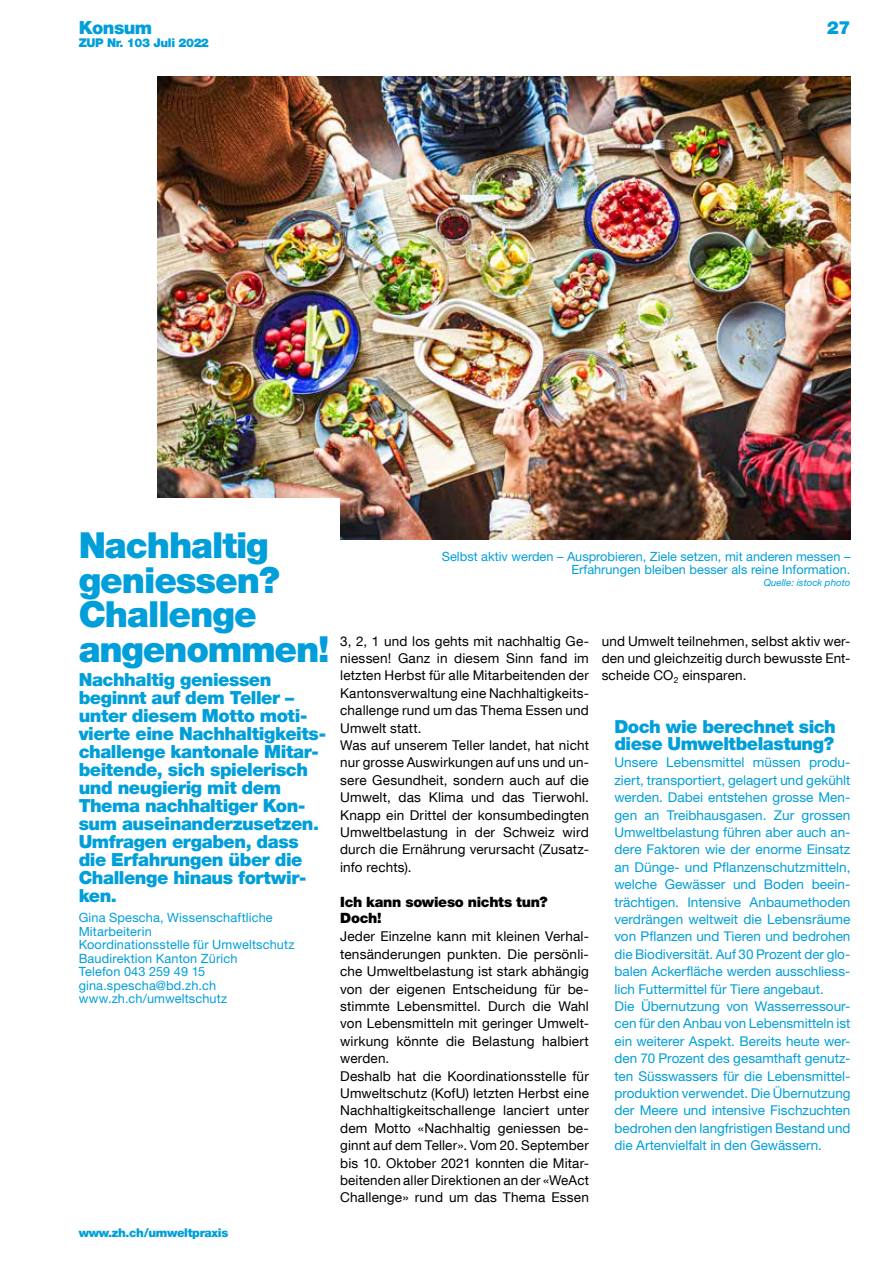
<style>
.page{position:relative;width:893px;height:1263px;background:#fff}
.page>*{position:absolute;margin:0;border:0;box-sizing:border-box;transform-origin:0 0}
.t1{font:900 36px/34.5px "Helvetica Neue LT Std";letter-spacing:-.03em;color:#009fda}
.t2{font:900 18px/18px "Helvetica Neue LT Com";letter-spacing:-.025em;color:#009fda}
.t3{font:900 18px/17.4px "Helvetica Neue LT Std";letter-spacing:-.03em;color:#009fda}
.t4{font:900 14.25px/16.4px "Helvetica Neue LT Std";letter-spacing:-.02em;color:#000}
.t5{font:13.5px/17.4px "Helvetica Neue LT Com";letter-spacing:.01em;color:#000}
.t6{font:13.5px/17.4px "Helvetica Neue LT Std";color:#009fda}
.t7{font:12.75px/13.5px "Helvetica Neue LT Std";letter-spacing:.005em;color:#009fda}
.t8{font:900 12px "Helvetica Neue LT Com";letter-spacing:-.03em;color:#009fda}
.t9{font:italic 9.75px "Helvetica Neue LT Std";color:#009fda}
</style>
<div class="page">
<img style="left:157px;top:77px;width:693px;height:463px">
<div style="left:79px;top:499px;width:261px;height:339px;background:#fff"></div>
<h2 class="t2" style="left:79px;top:19px;width:75px">Konsum</h2>
<p class="t8" style="left:79px;top:35px;width:132px">ZUP Nr. 103 Juli 2022</p>
<h2 class="t2" style="left:827px;top:19px;width:25px">27</h2>
<h1 class="t1" style="left:79px;top:528px;width:252px">Nachhaltig geniessen?<br>Challenge angenommen!</h1>
<p class="t2" style="left:79px;top:671px;width:249px">Nachhaltig geniessen beginnt auf dem Teller – unter diesem Motto moti&shy;vierte eine Nachhaltigkeits&shy;challenge kantonale Mitar&shy;beitende, sich spielerisch und neugierig mit dem<br>Thema nachhaltiger Kon&shy;sum auseinanderzusetzen.<br>Umfragen ergaben, dass die Erfahrungen über die<br>Challenge hinaus fortwir&shy;ken.</p>
<p class="t7" style="left:79px;top:911px;width:217px">Gina Spescha, Wissenschaftliche<br>Mitarbeiterin<br>Koordinationsstelle für Umweltschutz<br>Baudirektion Kanton Zürich<br>Telefon 043 259 49 15 gina.spescha@bd.zh.ch www.zh.ch/umweltschutz</p>
<p class="t8" style="left:79px;top:1226px;width:151px">www.zh.ch/umweltpraxis</p>
<p class="t7" style="left:442px;top:549px;width:410px;text-align:right">Selbst aktiv werden – Ausprobieren, Ziele setzen, mit anderen messen –<br>Erfahrungen bleiben besser als reine Information.</p>
<p class="t9" style="left:764px;top:576px;width:88px">Quelle: istock photo</p>
<p class="t5" style="left:340px;top:632px;width:250px">3, 2, 1 und los gehts mit nachhaltig Ge&shy;niessen! Ganz in diesem Sinn fand im letzten Herbst für alle Mitarbeitenden der Kantonsverwaltung eine Nachhaltigkeits&shy;challenge rund um das Thema Essen und Umwelt statt.<br>Was auf unserem Teller landet, hat nicht nur grosse Auswirkungen auf uns und un&shy;sere Gesundheit, sondern auch auf die Umwelt, das Klima und das Tierwohl.<br>Knapp ein Drittel der konsumbedingten Umweltbelastung in der Schweiz wird durch die Ernährung verursacht (Zusatz&shy;info rechts).</p>
<p class="t4" style="left:340px;top:893px;width:209px">Ich kann sowieso nichts tun?<br>Doch!</p>
<p class="t5" style="left:340px;top:927px;width:250px">Jeder Einzelne kann mit kleinen Verhal&shy;tensänderungen punkten. Die persönli&shy;che Umweltbelastung ist stark abhängig von der eigenen Entscheidung für be&shy;stimmte Lebensmittel. Durch die Wahl von Lebensmitteln mit geringer Umwelt&shy;wirkung könnte die Belastung halbiert werden.<br>Deshalb hat die Koordinationsstelle für Umweltschutz (KofU) letzten Herbst eine Nachhaltigkeitschallenge lanciert unter dem Motto «Nachhaltig geniessen be&shy;ginnt auf dem Teller». Vom 20. September bis 10. Oktober 2021 konnten die Mitar&shy;beitenden aller Direktionen an der «WeAct Challenge» rund um das Thema Essen</p>
<p class="t5" style="left:602px;top:632px;width:250px;text-align:justify">und Umwelt teilnehmen, selbst aktiv wer&shy;den und gleichzeitig durch bewusste Ent&shy;scheide CO<sub>2</sub> einsparen.</p>
<h2 class="t3" style="left:614px;top:717px;width:223px">Doch wie berechnet sich diese Umweltbelastung?</h2>
<p class="t6" style="left:614px;top:754px;width:238px">Unsere Lebensmittel müssen produ&shy;ziert, transportiert, gelagert und gekühlt werden. Dabei entstehen grosse Men&shy;gen an Treibhausgasen. Zur grossen Umweltbelastung führen aber auch an&shy;dere Faktoren wie der enorme Einsatz an Dünge- und Pflanzenschutzmitteln, welche Gewässer und Boden beein&shy;trächtigen. Intensive Anbaumethoden verdrängen weltweit die Lebensräume von Pflanzen und Tieren und bedrohen die Biodiversität. Auf 30 Prozent der glo&shy;balen Ackerfläche werden ausschliess&shy;lich Futtermittel für Tiere angebaut.<br>Die Übernutzung von Wasserressour&shy;cen für den Anbau von Lebensmitteln ist ein weiterer Aspekt. Bereits heute wer&shy;den 70 Prozent des gesamthaft genutz&shy;ten Süsswassers für die Lebensmittel&shy;produktion verwendet. Die Übernutzung der Meere und intensive Fischzuchten bedrohen den langfristigen Bestand und die Artenvielfalt in den Gewässern.</p>
</div>
